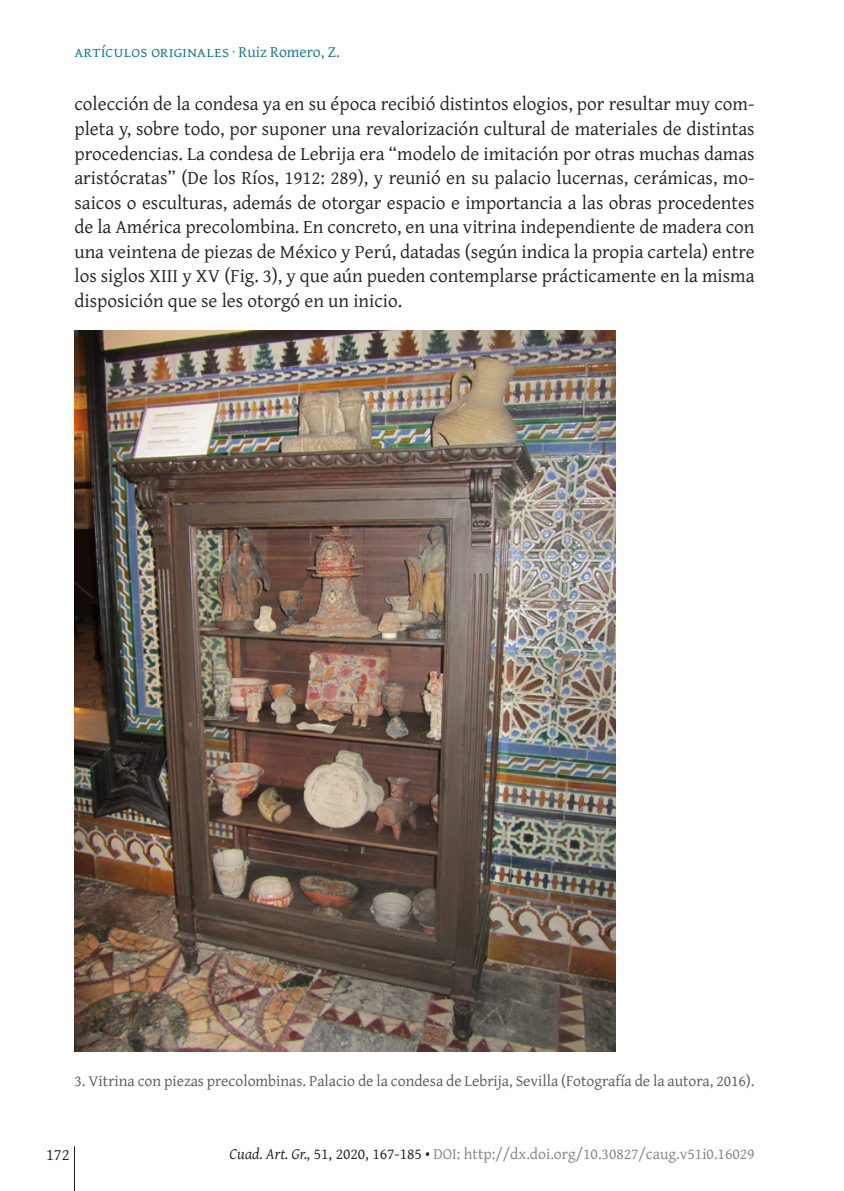
<style>
.page{position:relative;width:844px;height:1191px;background:#fff}
.page>*{position:absolute;margin:0;border:0;box-sizing:border-box;transform-origin:0 0}
.t1{font:19.25px/24.5px "Gentium Plus";color:#231f20;text-align:justify}
.t2{font:16.62px "Gentium Plus";color:#231f20}
.piedefoto{font:15.75px "Gentium Plus";color:#57585a}
.t3{font:15.75px "Gentium Plus";color:#808285}
.t4{font:15.75px "Gentium Plus";letter-spacing:.015em;color:#0d788c}
.s1{font-style:italic;color:#231f20}
.s2{color:#231f20}
</style>
<div class="page">
<hr style="left:74px;top:1146px;width:1px;height:45px;background:#231f20">
<img style="left:74px;top:330px;width:541px;height:721px">
<p class="t4" style="left:74px;top:37px;width:267px">artículos originales · Ruiz Romero, Z.</p>
<p class="t1" style="left:74px;top:90px;width:681px">colección de la condesa ya en su época recibió distintos elogios, por resultar muy com&shy;pleta y, sobre todo, por suponer una revalorización cultural de materiales de distintas procedencias. La condesa de Lebrija era “modelo de imitación por otras muchas damas aristócratas” (De los Ríos, 1912: 289), y reunió en su palacio lucernas, cerámicas, mo&shy;saicos o esculturas, además de otorgar espacio e importancia a las obras procedentes de la América precolombina. En concreto, en una vitrina independiente de madera con una veintena de piezas de México y Perú, datadas (según indica la propia cartela) entre los siglos XIII y XV (Fig. 3), y que aún pueden contemplarse prácticamente en la misma disposición que se les otorgó en un inicio.</p>
<p class="piedefoto" style="left:74px;top:1066px;width:681px">3. Vitrina con piezas precolombinas. Palacio de la condesa de Lebrija, Sevilla (Fotografía de la autora, 2016).</p>
<p class="t2" style="left:46px;top:1138px;width:25px">172</p>
<p class="t3" style="left:229px;top:1138px;width:526px"><span class="s1">Cuad. Art. Gr.,</span> <span class="s2">51, 2020, 167-185 •</span> DOI: http://dx.doi.org/10.30827/caug.v51i0.16029</p>
</div>
